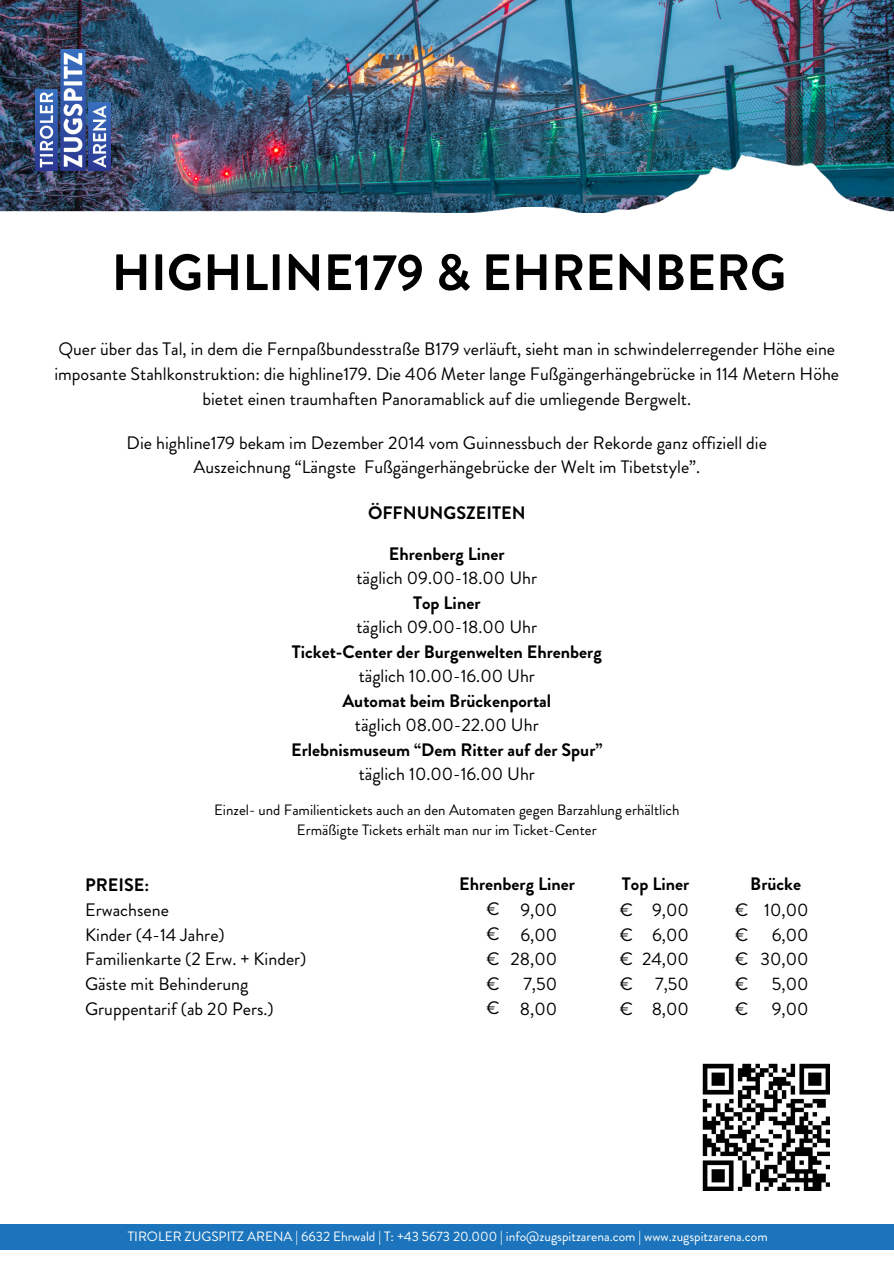
<style>
.page{position:relative;width:894px;height:1264px;background:#fff}
.page>*{position:absolute;margin:0;border:0;box-sizing:border-box;transform-origin:0 0}
.t1{font:700 51px "Brandon Grotesque";color:#000}
.t2{font:18px/24.8px "Brandon Grotesque";color:#000;text-align:right}
.t3{font:700 18px/24.5px "Brandon Grotesque";color:#000;text-align:center}
.t4{font:15px "Brandon Grotesque";color:#000}
.t5{font:13.5px "Brandon Grotesque";color:#fff}
.s1{font-weight:400}
.s2{font-weight:700}
</style>
<div class="page">
<div style="left:0;top:1223px;width:893px;height:26px;background:#1c75bc"></div>
<img style="left:0;top:0;width:893px;height:155px">
<img style="left:36px;top:49px;width:74px;height:106px">
<img style="left:0;top:155px;width:893px;height:58px">
<img style="left:702px;top:1063px;width:127px;height:127px">
<p class="t1" style="left:112px;top:236px;width:676px">HIGHLINE179 &amp; EHRENBERG</p>
<p class="t2" style="left:54px;top:337px;width:786px;text-align:center">Quer über das Tal, in dem die Fernpaßbundesstraße B179 verläuft, sieht man in schwindelerregender Höhe eine imposante Stahlkonstruktion: die highline179. Die 406 Meter lange Fußgängerhängebrücke in 114 Metern Höhe bietet einen traumhaften Panoramablick auf die umliegende Bergwelt.</p>
<p class="t2" style="left:127px;top:430px;width:641px;text-align:center">Die highline179 bekam im Dezember 2014 vom Guinnessbuch der Rekorde ganz offiziell die<br>Auszeichnung “Längste Fußgängerhängebrücke der Welt im Tibetstyle”.</p>
<p class="t3" style="left:368px;top:500px;width:159px">ÖFFNUNGSZEITEN</p>
<h1 class="t3" style="left:291px;top:541px;width:313px">Ehrenberg Liner<br><span class="s1">täglich 09.00-18.00 Uhr<br></span>Top Liner<br><span class="s1">täglich 09.00-18.00 Uhr<br></span>Ticket-Center der Burgenwelten Ehrenberg <span class="s1">täglich 10.00-16.00 Uhr<br></span>Automat beim Brückenportal<br><span class="s1">täglich 08.00-22.00 Uhr<br></span>Erlebnismuseum “Dem Ritter auf der Spur” <span class="s1">täglich 10.00-16.00 Uhr</span></h1>
<h4 class="t4" style="left:214px;top:799px;width:467px">Einzel- und Familientickets auch an den Automaten gegen Barzahlung erhältlich</h4>
<h4 class="t4" style="left:297px;top:819px;width:301px">Ermäßigte Tickets erhält man nur im Ticket-Center</h4>
<h2 class="t2" style="left:85px;top:872px;width:223px;text-align:left"><span class="s2">PREISE:<br></span>Erwachsene<br>Kinder (4-14 Jahre)<br>Familienkarte (2 Erw. + Kinder)<br>Gäste mit Behinderung<br>Gruppentarif (ab 20 Pers.)</h2>
<h3 class="t3" style="left:459px;top:872px;width:117px">Ehrenberg Liner</h3>
<h4 class="t3" style="left:621px;top:872px;width:69px">Top Liner</h4>
<p class="t3" style="left:750px;top:872px;width:52px">Brücke</p>
<p class="t2" style="left:486px;top:897px;width:15px">€</p>
<p class="t2" style="left:486px;top:921px;width:15px">€</p>
<p class="t2" style="left:486px;top:946px;width:15px">€</p>
<p class="t2" style="left:486px;top:971px;width:15px">€</p>
<p class="t2" style="left:486px;top:996px;width:15px">€</p>
<p class="t2" style="left:619px;top:897px;width:15px">€</p>
<p class="t2" style="left:619px;top:922px;width:15px">€</p>
<p class="t2" style="left:619px;top:947px;width:15px">€</p>
<p class="t2" style="left:619px;top:971px;width:15px">€</p>
<h3 class="t2" style="left:619px;top:996px;width:15px">€</h3>
<p class="t2" style="left:735px;top:897px;width:15px">€</p>
<p class="t2" style="left:735px;top:922px;width:15px">€</p>
<h4 class="t2" style="left:735px;top:947px;width:15px">€</h4>
<h3 class="t2" style="left:735px;top:971px;width:15px">€</h3>
<h4 class="t2" style="left:735px;top:996px;width:15px">€</h4>
<h4 class="t2" style="left:510px;top:897px;width:48px">9,00<br>6,00<br>28,00<br>7,50<br>8,00</h4>
<p class="t2" style="left:642px;top:897px;width:48px">9,00<br>6,00<br>24,00<br>7,50<br>8,00</p>
<h4 class="t2" style="left:760px;top:897px;width:49px">10,00<br>6,00<br>30,00<br>5,00<br>9,00</h4>
<p class="t5" style="left:128px;top:1226px;width:641px">TIROLER ZUGSPITZ ARENA | 6632 Ehrwald | T: +43 5673 20.000 | info@zugspitzarena.com | www.zugspitzarena.com</p>
</div>
